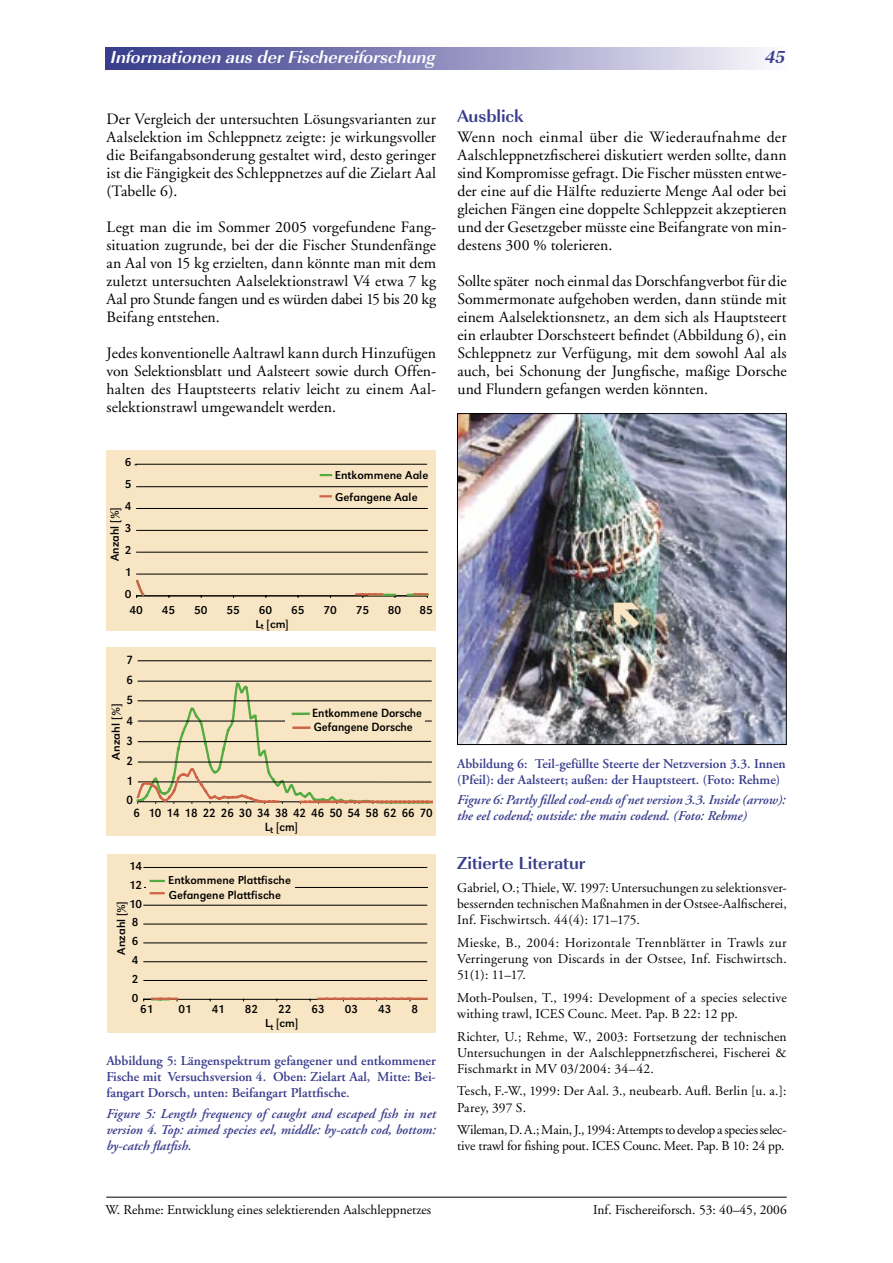
<style>
.page{position:relative;width:893px;height:1263px;background:#fff}
.page>*{position:absolute;margin:0;border:0;box-sizing:border-box;transform-origin:0 0}
.t1{font:18px "URW Imperial T Bold Obli";color:#fff}
.t2{font:700 18px "URW Imperial T";letter-spacing:-.005em;color:#3a3d8c}
.t3{font:18px "URW Imperial T Bold Obli";color:#3a3d8c}
.t4{font:15.75px/18px "Adobe Garamond";letter-spacing:.005em;color:#000;text-align:justify}
.t5{font:13.5px/16.2px "Adobe Garamond";color:#000;text-align:justify}
.t6{font:600 13.5px/16.2px "Adobe Garamond";color:#3a3d8c;text-align:justify}
.t7{font:italic 600 13.5px/16.2px "Adobe Garamond";color:#3a3d8c;text-align:justify}
.t8{font:12.3px/13.8px "URW Grotesk T";letter-spacing:-.01em;color:#000;text-align:center;scale:.94 1}
.t9{font:12px/14.5px "URW Grotesk T";color:#000}
.t10{font:11.85px/22px "URW Grotesk T";letter-spacing:-.01em;color:#000}
.t11{font:11.7px "URW Grotesk T";color:#000}
.t12{font:11.55px "URW Grotesk T";color:#000;scale:1.06 1}
</style>
<div class="page">
<hr style="left:106px;top:1197px;width:681px;height:1px;background:#000">
<div style="left:105px;top:47px;width:682px;height:23px;background:linear-gradient(to right,#313488,#f7f3fa)"></div>
<img style="left:459px;top:415px;width:326px;height:328px">
<div style="left:106px;top:647px;width:330px;height:189px;background:#f7e5c3"></div>
<div style="left:107px;top:854px;width:328px;height:178px;background:#f7e5c3"></div>
<hr style="left:144px;top:867px;width:283px;height:1px;background:#000">
<div style="left:107px;top:451px;width:329px;height:180px;background:#f7e5c3"></div>
<hr style="left:136px;top:464px;width:291px;height:1px;background:#000">
<svg style="left:321px;top:474px;width:10px;height:2px"></svg>
<hr style="left:137px;top:574px;width:290px;height:1px;background:#000">
<hr style="left:137px;top:552px;width:290px;height:1px;background:#000">
<hr style="left:137px;top:530px;width:290px;height:1px;background:#000">
<hr style="left:137px;top:508px;width:290px;height:1px;background:#000">
<hr style="left:137px;top:486px;width:290px;height:1px;background:#000">
<svg style="left:135px;top:579px;width:294px;height:19px"></svg>
<svg style="left:321px;top:495px;width:10px;height:2px"></svg>
<hr style="left:138px;top:660px;width:294px;height:1px;background:#000">
<svg style="left:136px;top:681px;width:297px;height:123px"></svg>
<hr style="left:145px;top:887px;width:282px;height:1px;background:#000">
<div style="left:147px;top:870px;width:148px;height:32px;background:#f7e5c3"></div>
<svg style="left:151px;top:892px;width:13px;height:2px"></svg>
<hr style="left:144px;top:980px;width:283px;height:1px;background:#000">
<hr style="left:144px;top:961px;width:283px;height:1px;background:#000">
<hr style="left:144px;top:942px;width:283px;height:1px;background:#000">
<hr style="left:144px;top:924px;width:283px;height:1px;background:#000">
<hr style="left:144px;top:905px;width:283px;height:1px;background:#000">
<hr style="left:144px;top:999px;width:283px;height:1px;background:#000">
<svg style="left:143px;top:998px;width:35px;height:3px"></svg>
<svg style="left:318px;top:998px;width:109px;height:3px"></svg>
<svg style="left:151px;top:880px;width:13px;height:2px"></svg>
<div style="left:457px;top:413px;width:330px;height:332px;border:1px solid #000"></div>
<svg style="left:614px;top:602px;width:25px;height:26px"></svg>
<p class="t1" style="left:111px;top:47px;width:327px">Informationen aus der Fischereiforschung</p>
<p class="t3" style="left:765px;top:47px;width:22px">45</p>
<p class="t4" style="left:107px;top:110px;width:331px">Der Vergleich der untersuchten Lösungsvarianten zur Aalselektion im Schleppnetz zeigte: je wirkungsvoller die Beifangabsonderung gestaltet wird, desto geringer ist die Fängigkeit des Schleppnetzes auf die Zielart Aal (Tabelle 6).</p>
<p class="t4" style="left:107px;top:218px;width:331px">Legt man die im Sommer 2005 vorgefundene Fang&shy;situation zugrunde, bei der die Fischer Stundenfänge an Aal von 15 kg erzielten, dann könnte man mit dem zuletzt untersuchten Aalselektionstrawl V4 etwa 7 kg Aal pro Stunde fangen und es würden dabei 15 bis 20 kg Beifang entstehen.</p>
<p class="t4" style="left:107px;top:344px;width:331px">Jedes konventionelle Aaltrawl kann durch Hinzufügen von Selektionsblatt und Aalsteert sowie durch Offen&shy;halten des Hauptsteerts relativ leicht zu einem Aal&shy;selektionstrawl umgewandelt werden.</p>
<p class="t10" style="left:125px;top:451px;width:8px">6</p>
<p class="t10" style="left:125px;top:473px;width:8px">5</p>
<p class="t10" style="left:125px;top:495px;width:8px">4</p>
<p class="t9" style="left:107px;top:561px;width:55px;rotate:-90deg">Anzahl [%]</p>
<p class="t10" style="left:125px;top:517px;width:8px">3</p>
<p class="t10" style="left:125px;top:539px;width:8px">2</p>
<p class="t10" style="left:125px;top:561px;width:8px">1</p>
<p class="t10" style="left:125px;top:582px;width:8px">0</p>
<p class="t10" style="left:335px;top:464px;width:95px">Entkommene Aale<br>Gefangene Aale</p>
<p class="t10" style="left:130px;top:599px;width:15px">40</p>
<p class="t10" style="left:162px;top:599px;width:15px">45</p>
<p class="t10" style="left:194px;top:599px;width:15px">50</p>
<p class="t10" style="left:226px;top:599px;width:15px">55</p>
<p class="t10" style="left:259px;top:599px;width:15px">60</p>
<p class="t10" style="left:291px;top:599px;width:15px">65</p>
<p class="t10" style="left:323px;top:599px;width:15px">70</p>
<p class="t10" style="left:356px;top:599px;width:15px">75</p>
<p class="t10" style="left:388px;top:599px;width:15px">80</p>
<p class="t10" style="left:420px;top:599px;width:15px">85</p>
<p class="t10" style="left:256px;top:612px;width:34px">L<sub>t</sub> [cm]</p>
<p class="t8" style="left:127px;top:653px;width:8px">7</p>
<p class="t8" style="left:127px;top:673px;width:8px">6</p>
<p class="t8" style="left:127px;top:693px;width:8px">5</p>
<p class="t12" style="left:109px;top:760px;width:54px;rotate:-90deg">Anzahl [%]</p>
<p class="t8" style="left:312px;top:705px;width:118px;line-height:14.2px;text-align:left">Entkommene Dorsche<br>Gefangene Dorsche</p>
<p class="t8" style="left:127px;top:714px;width:8px">4</p>
<p class="t8" style="left:127px;top:734px;width:8px">3</p>
<p class="t8" style="left:127px;top:754px;width:8px">2</p>
<p class="t8" style="left:127px;top:774px;width:8px">1</p>
<p class="t8" style="left:127px;top:793px;width:8px">0</p>
<p class="t8" style="left:133px;top:806px;width:320px">6 10 14 18 22 26 30 34 38 42 46 50 54 58 62 66 70<br>L<sub>t</sub> [cm]</p>
<p class="t9" style="left:129px;top:859px;width:15px">14</p>
<p class="t9" style="left:129px;top:877px;width:15px">12</p>
<p class="t9" style="left:129px;top:896px;width:15px">10</p>
<p class="t11" style="left:114px;top:954px;width:54px;rotate:-90deg">Anzahl [%]</p>
<p class="t9" style="left:132px;top:915px;width:8px">8</p>
<p class="t9" style="left:132px;top:934px;width:8px">6</p>
<p class="t9" style="left:132px;top:953px;width:8px">4</p>
<p class="t9" style="left:132px;top:971px;width:8px">2</p>
<p class="t9" style="left:132px;top:990px;width:8px">0</p>
<p class="t9" style="left:168px;top:873px;width:124px">Entkommene Plattfische<br>Gefangene Plattfische</p>
<p class="t9" style="left:140px;top:1002px;width:15px">61</p>
<p class="t9" style="left:178px;top:1002px;width:15px">01</p>
<p class="t9" style="left:212px;top:1002px;width:15px">41</p>
<p class="t9" style="left:245px;top:1002px;width:15px">82</p>
<p class="t9" style="left:278px;top:1002px;width:15px">22</p>
<p class="t9" style="left:312px;top:1002px;width:15px">63</p>
<p class="t9" style="left:345px;top:1002px;width:15px">03</p>
<p class="t9" style="left:378px;top:1002px;width:15px">43</p>
<p class="t9" style="left:411px;top:1002px;width:8px">8</p>
<p class="t9" style="left:265px;top:1015px;width:35px">L<sub>t</sub> [cm]</p>
<p class="t6" style="left:106px;top:1053px;width:331px">Abbildung 5: Längenspektrum gefangener und entkommener Fische mit Versuchsversion 4. Oben: Zielart Aal, Mitte: Bei&shy;fangart Dorsch, unten: Beifangart Plattfische.</p>
<p class="t7" style="left:106px;top:1106px;width:331px">Figure 5: Length frequency of caught and escaped fish in net version 4. Top: aimed species eel, middle: by-catch cod, bottom: by-catch flatfish.</p>
<h3 class="t2" style="left:457px;top:105px;width:68px">Ausblick</h3>
<p class="t4" style="left:457px;top:128px;width:331px">Wenn noch einmal über die Wiederaufnahme der Aalschleppnetzfischerei diskutiert werden sollte, dann sind Kompromisse gefragt. Die Fischer müssten entwe&shy;der eine auf die Hälfte reduzierte Menge Aal oder bei gleichen Fängen eine doppelte Schleppzeit akzeptieren und der Gesetzgeber müsste eine Beifangrate von min&shy;destens 300 % tolerieren.</p>
<p class="t4" style="left:457px;top:272px;width:331px">Sollte später noch einmal das Dorschfangverbot für die Sommermonate aufgehoben werden, dann stünde mit einem Aalselektionsnetz, an dem sich als Hauptsteert ein erlaubter Dorschsteert befindet (Abbildung 6), ein Schleppnetz zur Verfügung, mit dem sowohl Aal als auch, bei Schonung der Jungfische, maßige Dorsche und Flundern gefangen werden könnten.</p>
<p class="t6" style="left:457px;top:755px;width:330px">Abbildung 6: Teil-gefüllte Steerte der Netzversion 3.3. Innen (Pfeil): der Aalsteert; außen: der Hauptsteert. (Foto: Rehme)</p>
<p class="t7" style="left:457px;top:792px;width:330px">Figure 6: Partly filled cod-ends of net version 3.3. Inside (arrow): the eel codend; outside: the main codend. (Foto: Rehme)</p>
<h3 class="t2" style="left:457px;top:852px;width:130px">Zitierte Literatur</h3>
<p class="t5" style="left:457px;top:880px;width:331px">Gabriel, O.; Thiele, W. 1997: Untersuchungen zu selektionsver&shy;bessernden technischen Maßnahmen in der Ostsee-Aalfischerei, Inf. Fischwirtsch. 44(4): 171–175.</p>
<p class="t5" style="left:457px;top:935px;width:331px">Mieske, B., 2004: Horizontale Trennblätter in Trawls zur Verringerung von Discards in der Ostsee, Inf. Fischwirtsch.<br>51(1): 11–17.</p>
<p class="t5" style="left:457px;top:990px;width:331px">Moth-Poulsen, T., 1994: Development of a species selective withing trawl, ICES Counc. Meet. Pap. B 22: 12 pp.</p>
<p class="t5" style="left:457px;top:1028px;width:331px">Richter, U.; Rehme, W., 2003: Fortsetzung der technischen Untersuchungen in der Aalschleppnetzfischerei, Fischerei &amp; Fischmarkt in MV 03/2004: 34–42.</p>
<p class="t5" style="left:457px;top:1083px;width:331px">Tesch, F.-W., 1999: Der Aal. 3., neubearb. Aufl. Berlin [u. a.]:<br>Parey, 397 S.</p>
<p class="t5" style="left:457px;top:1122px;width:331px">Wileman,D.A.;Main,J., 1994:Attemptsto develop a speciesselec&shy;tive trawl for fishing pout. ICES Counc. Meet. Pap. B 10: 24 pp.</p>
<p class="t5" style="left:106px;top:1202px;width:327px">W. Rehme: Entwicklung eines selektierenden Aalschleppnetzes</p>
<p class="t5" style="left:593px;top:1202px;width:195px">Inf. Fischereiforsch. 53: 40–45, 2006</p>
</div>
